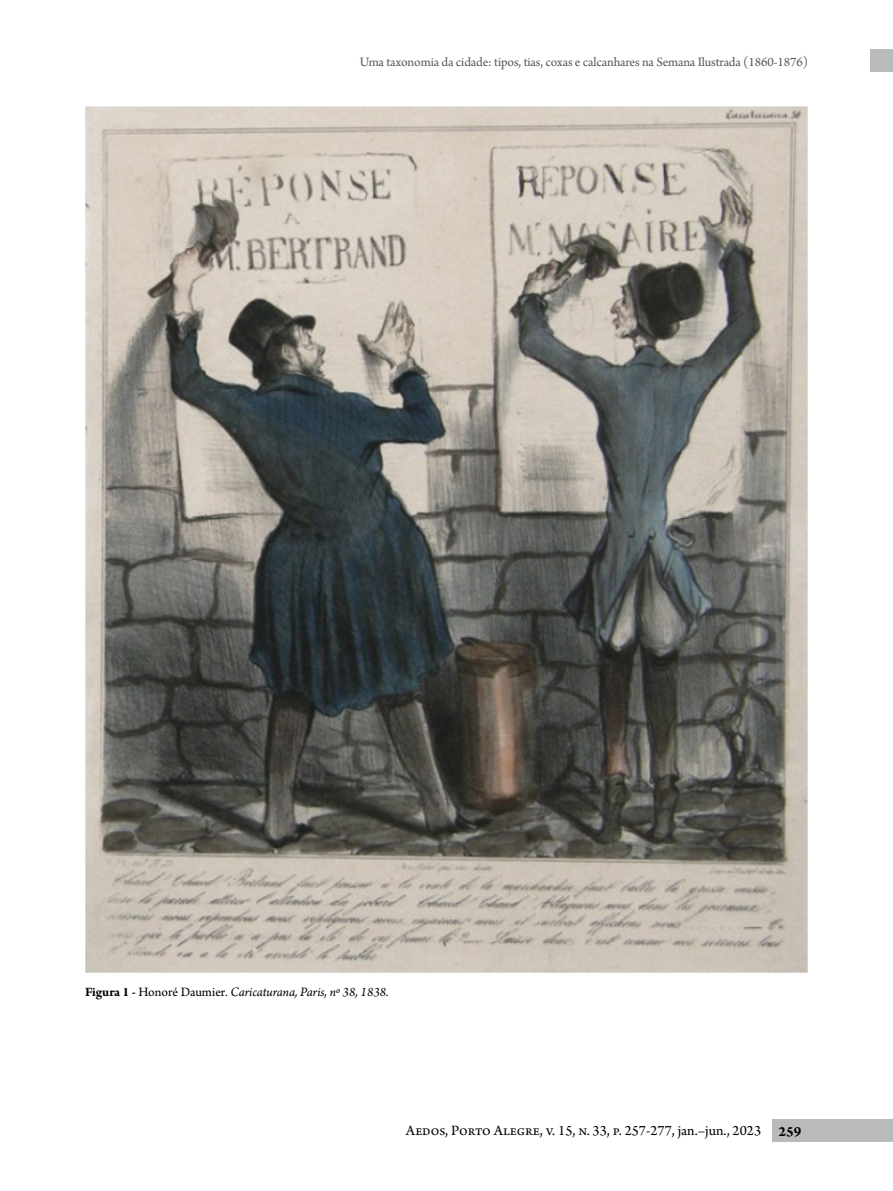
<style>
.page{position:relative;width:893px;height:1191px;background:#fff}
.page>*{position:absolute;margin:0;border:0;box-sizing:border-box;transform-origin:0 0}
.t1{font:15px "Arno Pro";color:#000}
.t2{font:13.5px "Arno Pro";letter-spacing:-.01em;color:#58595b}
.t3{font:italic 13.5px "Arno Pro";letter-spacing:-.005em;color:#000}
.s1{font-weight:700;font-style:normal}
.s2{font-style:normal}
.s3{font-weight:700}
</style>
<div class="page">
<div style="left:772px;top:1119px;width:121px;height:23px;background:#b8babc"></div>
<div style="left:870px;top:49px;width:23px;height:23px;background:#b8babc"></div>
<img style="left:85px;top:106px;width:723px;height:866px">
<p class="t2" style="left:360px;top:54px;width:450px">Uma taxonomia da cidade: tipos, tias, coxas e calcanhares na Semana Ilustrada (1860-1876)</p>
<p class="t3" style="left:85px;top:984px;width:305px"><span class="s1">Figura 1 -</span> <span class="s2">Honoré Daumier</span>. Caricaturana, Paris, nº 38, 1838.</p>
<p class="t1" style="left:406px;top:1122px;width:397px">Aedos, Porto Alegre, v. 15, n. 33, p. 257-277, jan.–jun., 2023 <span class="s3">259</span></p>
</div>
